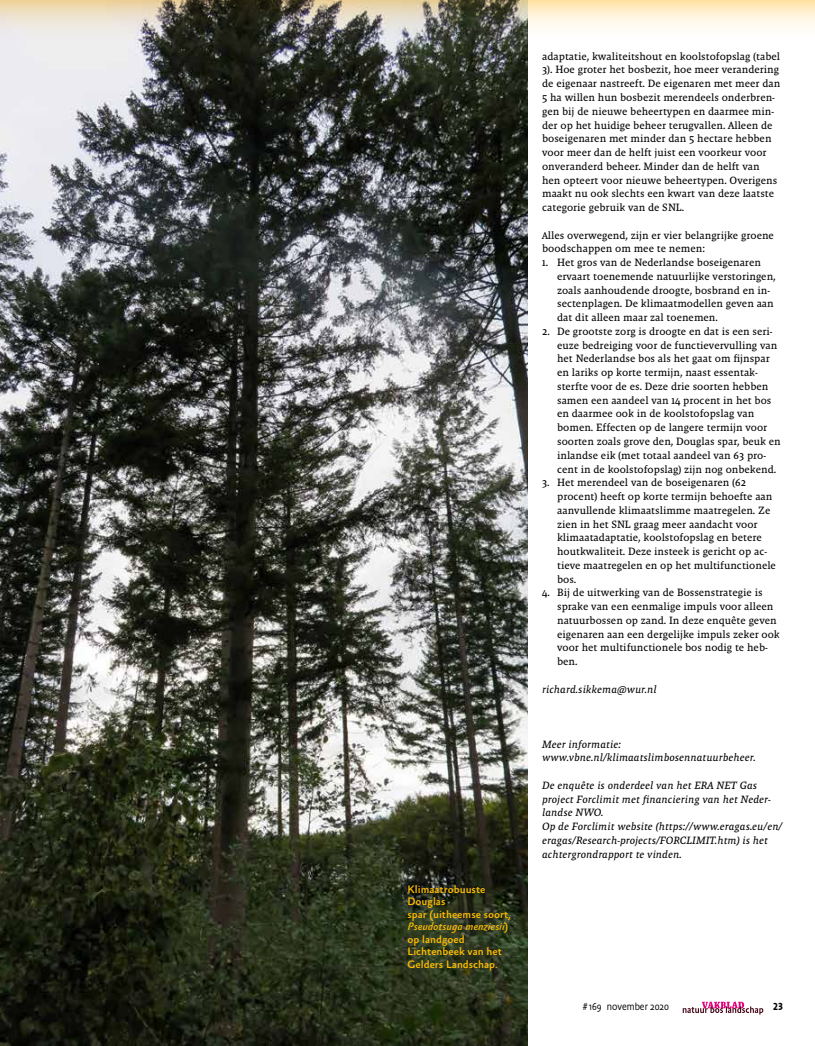
<style>
.page{position:relative;width:815px;height:1046px;background:#fff}
.page>*{position:absolute;margin:0;border:0;box-sizing:border-box;transform-origin:0 0}
.t1{font:500 11px/12.5px "Absara Sans";color:#fbbb00}
.t2{font:10.75px/13.8px "Malaga Reg";color:#000}
.t3{font:italic 10.75px/13.8px "Malaga Reg";color:#000}
.t4{font:300 10.38px "Absara Sans Head";color:#000}
.t5{font:500 10.38px "Absara Sans TF Head";color:#000}
.s1{font-style:italic}
.s2{font-size:10px}
</style>
<div class="page">
<svg style="left:683px;top:1001px;width:80px;height:13px"></svg>
<img style="left:0;top:53px;width:528px;height:992px">
<img style="left:0;top:0;width:815px;height:53px">
<p class="t1" style="left:407px;top:883px;width:105px">Klimaatrobuuste<br>Douglas<br>spar (uitheemse soort,<br><span class="s1">Pseudotsuga menziesii</span>) op landgoed<br>Lichtenbeek van het<br>Gelders Landschap.</p>
<p class="t2" style="left:542px;top:49px;width:240px">adaptatie, kwaliteitshout en koolstofopslag (tabel 3). Hoe groter het bosbezit, hoe meer verandering de eigenaar nastreeft. De eigenaren met meer dan 5 ha willen hun bosbezit merendeels onderbren&shy;gen bij de nieuwe beheertypen en daarmee min&shy;der op het huidige beheer terugvallen. Alleen de boseigenaren met minder dan 5 hectare hebben voor meer dan de helft juist een voorkeur voor onveranderd beheer. Minder dan de helft van hen opteert voor nieuwe beheertypen. Overigens maakt nu ook slechts een kwart van deze laatste categorie gebruik van de SNL.</p>
<p class="t2" style="left:542px;top:228px;width:233px"><span class="s2">A</span>lles overwegend, zijn er vier belangrijke groene boodschappen om mee te nemen:</p>
<p class="t2" style="left:557px;top:255px;width:220px;text-indent:-15px">1. Het gros van de Nederlandse boseigenaren ervaart toenemende natuurlijke verstoringen, zoals aanhoudende droogte, bosbrand en in&shy;sectenplagen. De klimaatmodellen geven aan dat dit alleen maar zal toenemen.</p>
<p class="t2" style="left:557px;top:324px;width:225px;text-indent:-15px">2. De grootste zorg is droogte en dat is een seri&shy;euze bedreiging voor de functievervulling van het Nederlandse bos als het gaat om fijnspar en lariks op korte termijn, naast essentak&shy;sterfte voor de es. Deze drie soorten hebben samen een aandeel van 14 procent in het bos en daarmee ook in de koolstofopslag van bomen. Effecten op de langere termijn voor soorten zoals grove den, Douglas spar, beuk en inlandse eik (met totaal aandeel van 63 pro&shy;cent in de koolstofopslag) zijn nog onbekend.</p>
<p class="t2" style="left:557px;top:475px;width:220px;text-indent:-15px">3. Het merendeel van de boseigenaren (62 procent) heeft op korte termijn behoefte aan aanvullende klimaatslimme maatregelen. Ze zien in het SNL graag meer aandacht voor klimaatadaptatie, koolstofopslag en betere houtkwaliteit. Deze insteek is gericht op ac&shy;tieve maatregelen en op het multifunctionele bos.</p>
<p class="t2" style="left:557px;top:585px;width:224px;text-indent:-15px">4. Bij de uitwerking van de Bossenstrategie is sprake van een eenmalige impuls voor alleen natuurbossen op zand. In deze enquête geven eigenaren aan een dergelijke impuls zeker ook voor het multifunctionele bos nodig te heb&shy;ben.</p>
<p class="t3" style="left:542px;top:682px;width:116px">richard.sikkema@wur.nl</p>
<p class="t3" style="left:542px;top:737px;width:215px">Meer informatie: www.vbne.nl/klimaatslimbosennatuurbeheer.</p>
<p class="t3" style="left:542px;top:778px;width:242px">De enquête is onderdeel van het ERA NET Gas project Forclimit met financiering van het Neder&shy;landse NWO.<br>Op de Forclimit website (https://www.eragas.eu/en/ eragas/Research-projects/FORCLIMIT.htm) is het achtergrondrapport te vinden.</p>
<p class="t4" style="left:583px;top:999px;width:88px"># 169 november 2020</p>
<p class="t5" style="left:773px;top:999px;width:11px">23</p>
</div>
